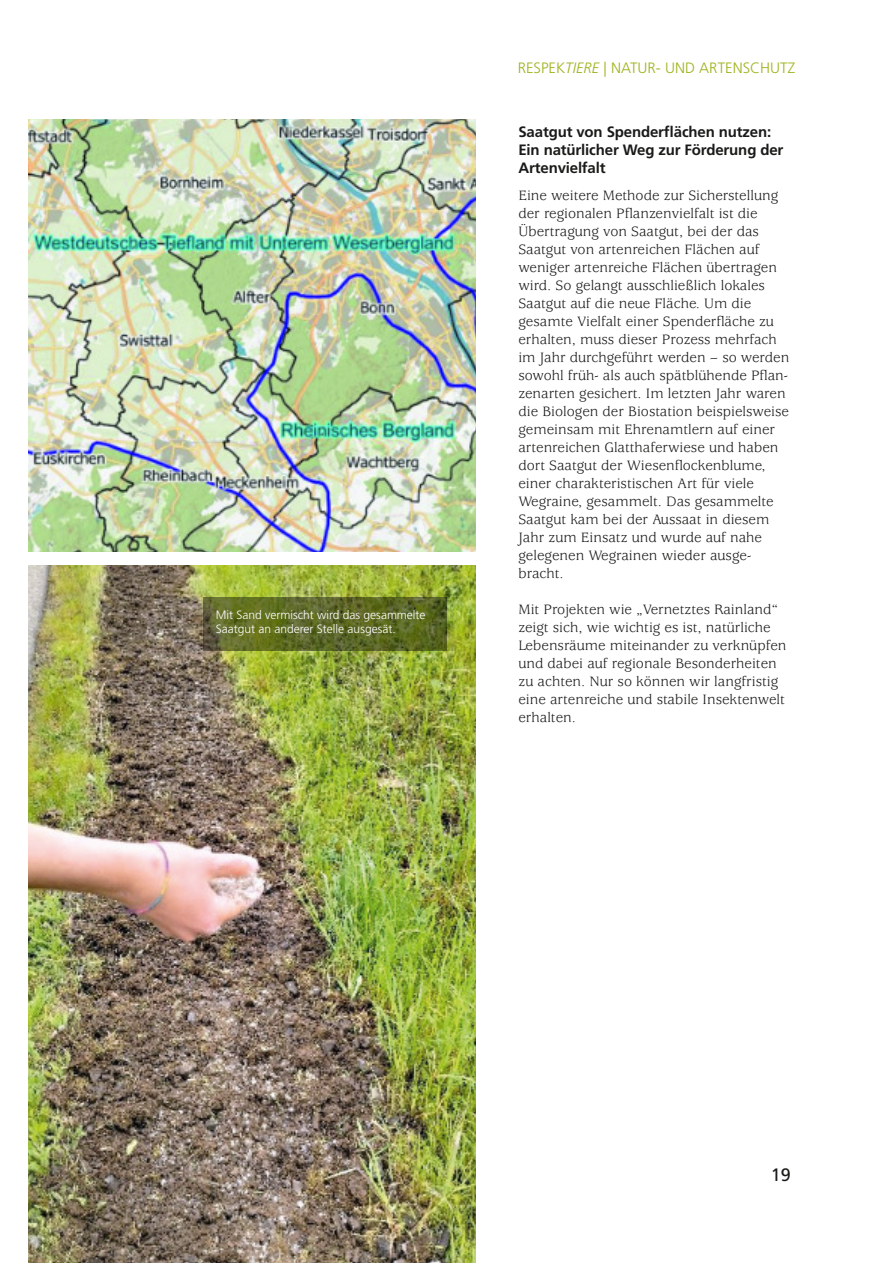
<style>
.page{position:relative;width:893px;height:1263px;background:#fff}
.page>*{position:absolute;margin:0;border:0;box-sizing:border-box;transform-origin:0 0}
.t1{font:18px "Frutiger LT Pro";color:#1a1a18}
.t2{font:15px/18px "Usherwood Std";color:#1a1a18}
.t3{font:700 15px/18px "Frutiger LT Pro";letter-spacing:-.01em;color:#1a1a18}
.t4{font:300 15px "Frutiger LT Pro";color:#9fb21c}
.t5{font:300 12px/14.4px "Frutiger LT Pro";color:#fff}
.s1{font-style:italic}
</style>
<div class="page">
<img style="left:29px;top:565px;width:446px;height:698px">
<img style="left:29px;top:119px;width:446px;height:432px">
<div style="left:203px;top:597px;width:243px;height:53px;background:#000;opacity:.43"></div>
<p class="t5" style="left:216px;top:609px;width:211px">Mit Sand vermischt wird das gesammelte<br>Saatgut an anderer Stelle ausgesät.</p>
<p class="t4" style="left:518px;top:62px;width:279px">RESPEK<span class="s1">TIERE</span> | NATUR- UND ARTENSCHUTZ</p>
<p class="t3" style="left:518px;top:124px;width:266px">Saatgut von Spenderflächen nutzen:<br>Ein natürlicher Weg zur Förderung der<br>Artenvielfalt</p>
<p class="t2" style="left:518px;top:188px;width:272px">Eine weitere Methode zur Sicherstellung der regionalen Pflanzenvielfalt ist die Übertragung von Saatgut, bei der das Saatgut von artenreichen Flächen auf weniger artenreiche Flächen übertragen wird. So gelangt ausschließlich lokales Saatgut auf die neue Fläche. Um die gesamte Vielfalt einer Spenderfläche zu erhalten, muss dieser Prozess mehrfach im Jahr durchgeführt werden – so werden sowohl früh- als auch spätblühende Pflan&shy;zenarten gesichert. Im letzten Jahr waren die Biologen der Biostation beispielsweise gemeinsam mit Ehrenamtlern auf einer artenreichen Glatthaferwiese und haben dort Saatgut der Wiesenflockenblume, einer charakteristischen Art für viele Wegraine, gesammelt. Das gesammelte Saatgut kam bei der Aussaat in diesem Jahr zum Einsatz und wurde auf nahe gelegenen Wegrainen wieder ausge&shy;bracht.</p>
<p class="t2" style="left:518px;top:602px;width:270px">Mit Projekten wie „Vernetztes Rainland“ zeigt sich, wie wichtig es ist, natürliche Lebensräume miteinander zu verknüpfen und dabei auf regionale Besonderheiten zu achten. Nur so können wir langfristig eine artenreiche und stabile Insektenwelt erhalten.</p>
<p class="t1" style="left:771px;top:1167px;width:22px">19</p>
</div>
